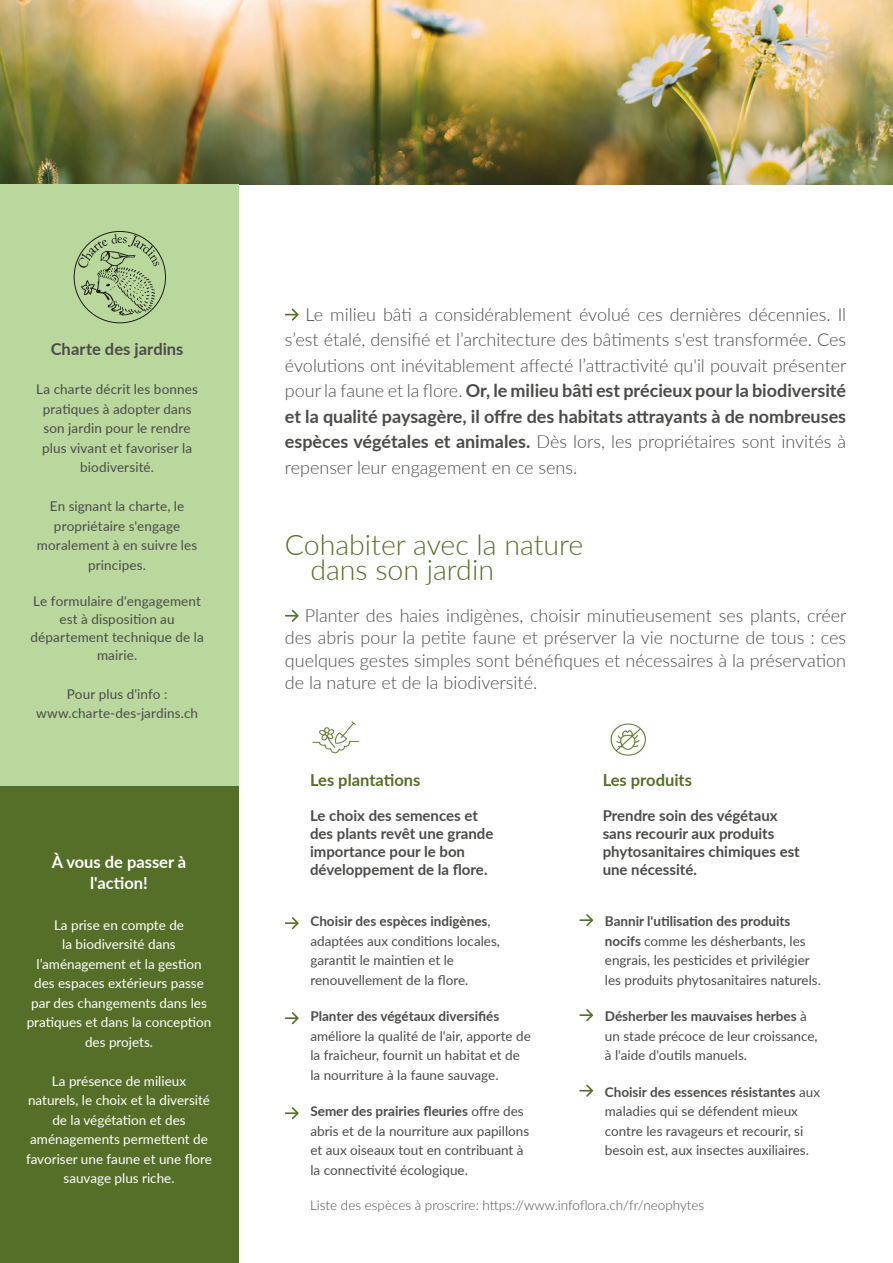
<style>
.page{position:relative;width:893px;height:1263px;background:#fff}
.page>*{position:absolute;margin:0;border:0;box-sizing:border-box;transform-origin:0 0}
.t1{font:300 28.5px "Lato";color:#566f28}
.t2{font:300 18px/25.5px "Lato";color:#4b4b4a;text-align:justify}
.t3{font:700 16.5px "Lato";color:#566f28}
.Citations{font:700 16.5px/21px "Lato";color:#fff;text-align:center}
.t4{font:700 16.5px "Lato";letter-spacing:.005em;color:#4b4b4a}
.t5{font:700 15px/18px "Lato";color:#4b4b4a}
.t6{font:13.5px/19.5px "Lato";color:#4b4b4a}
.Citations-2{font:13.5px/19.5px "Lato";color:#fff;text-align:center}
.t7{font:300 13.5px "Lato";color:#4b4b4a}
.s1{font-weight:700}
</style>
<div class="page">
<img style="left:0;top:0;width:893px;height:184px">
<div style="left:0;top:184px;width:238px;height:603px;background:#bad89d"></div>
<div style="left:0;top:787px;width:238px;height:476px;background:#566f28"></div>
<svg style="left:285px;top:308px;width:14px;height:13px"></svg>
<svg style="left:78px;top:234px;width:81px;height:82px"></svg>
<svg style="left:285px;top:917px;width:14px;height:12px"></svg>
<svg style="left:285px;top:1012px;width:14px;height:12px"></svg>
<svg style="left:285px;top:1107px;width:14px;height:12px"></svg>
<img style="left:312px;top:721px;width:48px;height:33px">
<svg style="left:579px;top:914px;width:14px;height:12px"></svg>
<svg style="left:579px;top:1009px;width:14px;height:12px"></svg>
<svg style="left:579px;top:1084px;width:14px;height:13px"></svg>
<img style="left:610px;top:723px;width:36px;height:33px">
<svg style="left:285px;top:610px;width:14px;height:12px"></svg>
<p class="t4" style="left:51px;top:337px;width:134px">Charte des jardins</p>
<p class="t6" style="left:36px;top:379px;width:163px;text-align:center">La charte décrit les bonnes pratiques à adopter dans son jardin pour le rendre plus vivant et favoriser la biodiversité.</p>
<p class="t6" style="left:37px;top:496px;width:162px;text-align:center">En signant la charte, le propriétaire s'engage moralement à en suivre les principes.</p>
<p class="t6" style="left:31px;top:591px;width:175px;line-height:18px;text-align:center">Le formulaire d'engagement est à disposition au département technique de la mairie.</p>
<p class="t6" style="left:67px;top:683px;width:102px">Pour plus d'info :</p>
<p class="t6" style="left:36px;top:703px;width:163px">www.charte-des-jardins.ch</p>
<p class="Citations" style="left:52px;top:851px;width:136px">À vous de passer à l'action!</p>
<p class="Citations-2" style="left:27px;top:915px;width:186px">La prise en compte de<br>la biodiversité dans l’aménagement et la gestion des espaces extérieurs passe par des changements dans les pratiques et dans la conception des projets.</p>
<p class="Citations-2" style="left:26px;top:1071px;width:187px">La présence de milieux naturels, le choix et la diversité de la végétation et des aménagements permettent de favoriser une faune et une flore sauvage plus riche.</p>
<p class="t2" style="left:285px;top:301px;width:563px;text-indent:21px">Le milieu bâti a considérablement évolué ces dernières décennies. Il s’est étalé, densifié et l’architecture des bâtiments s'est transformée. Ces évolutions ont inévitablement affecté l’attractivité qu'il pouvait présenter pour la faune et la flore. <span class="s1">Or, le milieu bâti est précieux pour la biodiversité et la qualité paysagère, il offre des habitats attrayants à de nombreuses espèces végétales et animales.</span> Dès lors, les propriétaires sont invités à repenser leur engagement en ce sens.</p>
<p class="t1" style="left:285px;top:524px;width:300px">Cohabiter avec la nature</p>
<p class="t1" style="left:310px;top:550px;width:185px">dans son jardin</p>
<p class="t2" style="left:285px;top:603px;width:563px;line-height:22.5px;text-indent:20px">Planter des haies indigènes, choisir minutieusement ses plants, créer des abris pour la petite faune et préserver la vie nocturne de tous : ces quelques gestes simples sont bénéfiques et nécessaires à la préservation de la nature et de la biodiversité.</p>
<p class="t3" style="left:310px;top:768px;width:112px">Les plantations</p>
<p class="t5" style="left:310px;top:806px;width:185px">Le choix des semences et des plants revêt une grande importance pour le bon développement de la flore.</p>
<p class="t6" style="left:310px;top:911px;width:191px"><span class="s1">Choisir des espèces indigènes</span>, adaptées aux conditions locales, garantit le maintien et le renouvellement de la flore.</p>
<p class="t6" style="left:310px;top:1006px;width:222px"><span class="s1">Planter des végétaux diversifiés </span>améliore la qualité de l'air, apporte de la fraicheur, fournit un habitat et de la nourriture à la faune sauvage.</p>
<p class="t6" style="left:310px;top:1101px;width:220px"><span class="s1">Semer des prairies fleuries</span> offre des abris et de la nourriture aux papillons et aux oiseaux tout en contribuant à la connectivité écologique.</p>
<p class="t3" style="left:603px;top:768px;width:91px">Les produits</p>
<p class="t5" style="left:603px;top:806px;width:199px">Prendre soin des végétaux sans recourir aux produits phytosanitaires chimiques est une nécessité.</p>
<p class="t6" style="left:605px;top:911px;width:217px"><span class="s1">Bannir l'utilisation des produits nocifs</span> comme les désherbants, les engrais, les pesticides et privilégier les produits phytosanitaires naturels.</p>
<p class="t6" style="left:605px;top:1006px;width:214px"><span class="s1">Désherber les mauvaises herbes</span> à un stade précoce de leur croissance, à l'aide d'outils manuels.</p>
<p class="t6" style="left:605px;top:1081px;width:217px"><span class="s1">Choisir des essences résistantes</span> aux maladies qui se défendent mieux contre les ravageurs et recourir, si besoin est, aux insectes auxiliaires.</p>
<p class="t7" style="left:310px;top:1196px;width:396px">Liste des espèces à proscrire: https://www.infoflora.ch/fr/neophytes</p>
</div>
